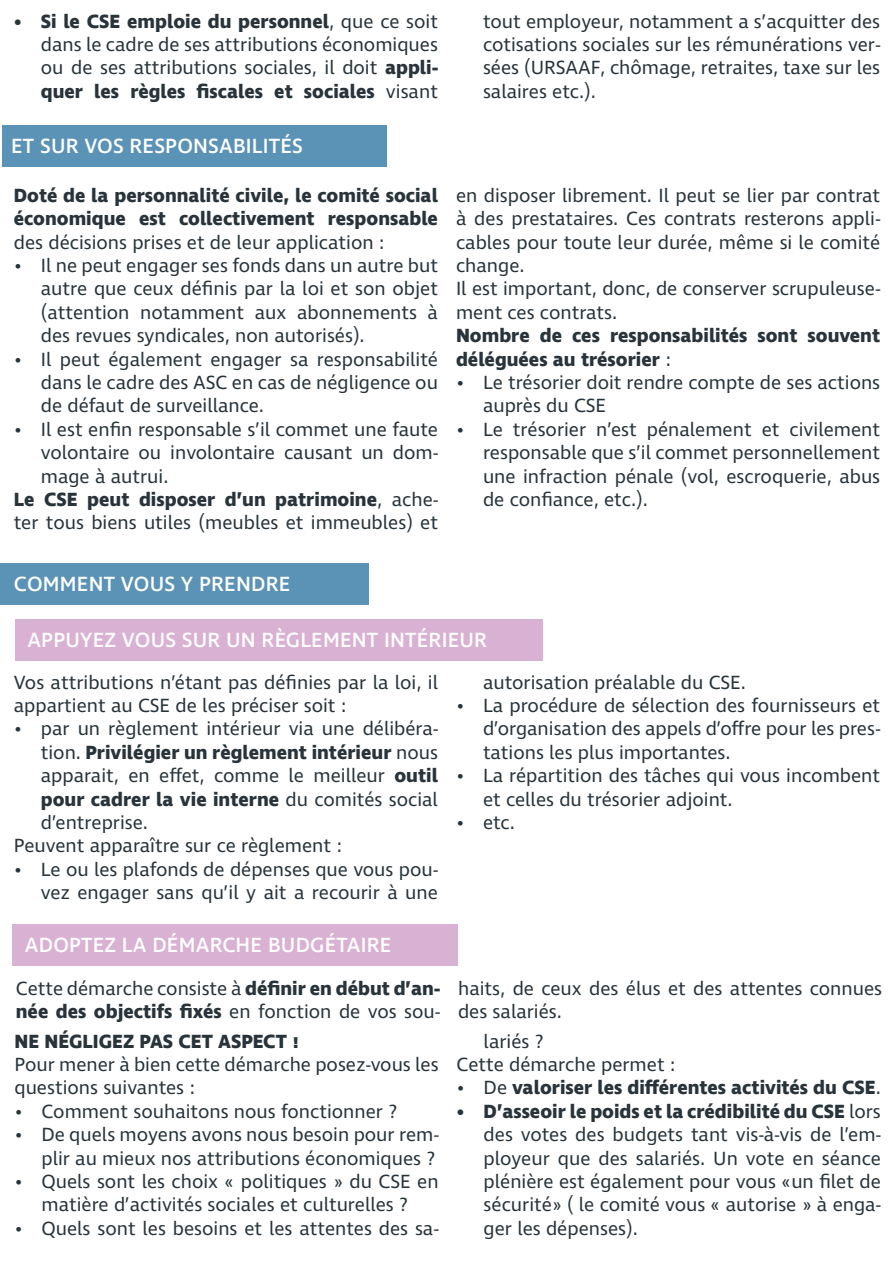
<style>
.page{position:relative;width:893px;height:1263px;background:#fff}
.page>*{position:absolute;margin:0;border:0;box-sizing:border-box;transform-origin:0 0}
.t1{font:500 21px "Ingra";letter-spacing:.01em;color:#fff}
.t2{font:19.5px/23.4px "Ingra";color:#28333a;text-align:justify}
.t3{font:700 19.5px/23.4px "Ingra";color:#28333a;text-align:justify}
.s1{font-weight:700}
.s2{font-weight:400}
</style>
<div class="page">
<div style="left:2px;top:125px;width:384px;height:41px;background:#5b93b7"></div>
<div style="left:1px;top:564px;width:368px;height:41px;background:#5b93b7"></div>
<div style="left:15px;top:619px;width:527px;height:41px;background:#d9b1d3"></div>
<div style="left:12px;top:924px;width:446px;height:41px;background:#d9b1d3"></div>
<p class="t2" style="left:41px;top:10px;width:399px;text-indent:-27px"><span class="s1">• Si le CSE emploie du personnel</span>, que ce soit dans le cadre de ses attributions économiques ou de ses attributions sociales, il doit <span class="s1">appli&shy;quer les règles fiscales et sociales</span> visant</p>
<p class="t2" style="left:483px;top:10px;width:399px">tout employeur, notamment a s’acquitter des cotisations sociales sur les rémunérations ver&shy;sées (URSAAF, chômage, retraites, taxe sur les salaires etc.).</p>
<p class="t1" style="left:11px;top:133px;width:293px">ET SUR VOS RESPONSABILITÉS</p>
<p class="t3" style="left:14px;top:184px;width:426px">Doté de la personnalité civile, le comité social économique est collectivement responsable <span class="s2">des décisions prises et de leur application :</span></p>
<p class="t2" style="left:41px;top:255px;width:399px;text-indent:-27px">• Il ne peut engager ses fonds dans un autre but autre que ceux définis par la loi et son objet (attention notamment aux abonnements à des revues syndicales, non autorisés).</p>
<p class="t2" style="left:41px;top:348px;width:399px;text-indent:-27px">• Il peut également engager sa responsabilité dans le cadre des ASC en cas de négligence ou de défaut de surveillance.</p>
<p class="t2" style="left:41px;top:418px;width:399px;text-indent:-27px">• Il est enfin responsable s’il commet une faute volontaire ou involontaire causant un dom&shy;mage à autrui.</p>
<p class="t2" style="left:14px;top:489px;width:426px"><span class="s1">Le CSE peut disposer d’un patrimoine</span>, ache&shy;ter tous biens utiles (meubles et immeubles) et</p>
<p class="t2" style="left:456px;top:184px;width:426px">en disposer librement. Il peut se lier par contrat à des prestataires. Ces contrats resterons appli&shy;cables pour toute leur durée, même si le comité change.</p>
<p class="t2" style="left:456px;top:278px;width:426px">Il est important, donc, de conserver scrupuleuse&shy;ment ces contrats.</p>
<p class="t3" style="left:456px;top:325px;width:426px">Nombre de ces responsabilités sont souvent déléguées au trésorier <span class="s2">:</span></p>
<p class="t2" style="left:483px;top:372px;width:399px;text-indent:-27px">• Le trésorier doit rendre compte de ses actions auprès du CSE</p>
<p class="t2" style="left:483px;top:418px;width:399px;text-indent:-27px">• Le trésorier n’est pénalement et civilement responsable que s’il commet personnellement une infraction pénale (vol, escroquerie, abus de confiance, etc.).</p>
<p class="t1" style="left:14px;top:571px;width:278px">COMMENT VOUS Y PRENDRE</p>
<p class="t1" style="left:27px;top:627px;width:461px">APPUYEZ VOUS SUR UN RÈGLEMENT INTÉRIEUR</p>
<p class="t2" style="left:14px;top:671px;width:426px">Vos attributions n’étant pas définies par la loi, il appartient au CSE de les préciser soit :</p>
<p class="t2" style="left:41px;top:718px;width:399px;text-indent:-27px">• par un règlement intérieur via une délibéra&shy;tion. <span class="s1">Privilégier un règlement intérieur</span> nous apparait, en effet, comme le meilleur <span class="s1">outil pour cadrer la vie interne</span> du comités social d’entreprise.</p>
<p class="t2" style="left:14px;top:835px;width:330px">Peuvent apparaître sur ce règlement :</p>
<p class="t2" style="left:14px;top:858px;width:426px;text-align:right">• Le ou les plafonds de dépenses que vous pou&shy;vez engager sans qu’il y ait a recourir à une</p>
<p class="t2" style="left:483px;top:671px;width:265px">autorisation préalable du CSE.</p>
<p class="t2" style="left:483px;top:695px;width:399px;text-indent:-27px">• La procédure de sélection des fournisseurs et d’organisation des appels d’offre pour les pres&shy;tations les plus importantes.</p>
<p class="t2" style="left:483px;top:765px;width:399px;text-indent:-27px">• La répartition des tâches qui vous incombent et celles du trésorier adjoint.</p>
<p class="t2" style="left:456px;top:812px;width:60px">• etc.</p>
<p class="t1" style="left:25px;top:931px;width:368px">ADOPTEZ LA DÉMARCHE BUDGÉTAIRE</p>
<p class="t2" style="left:16px;top:977px;width:426px">Cette démarche consiste à <span class="s1">définir en début d’an&shy;née des objectifs fixés</span> en fonction de vos sou-</p>
<p class="t2" style="left:458px;top:977px;width:426px">haits, de ceux des élus et des attentes connues des salariés.</p>
<p class="t3" style="left:14px;top:1030px;width:286px">NE NÉGLIGEZ PAS CET ASPECT !</p>
<p class="t2" style="left:14px;top:1054px;width:426px">Pour mener à bien cette démarche posez-vous les questions suivantes :</p>
<p class="t2" style="left:14px;top:1100px;width:384px">• Comment souhaitons nous fonctionner ?</p>
<p class="t2" style="left:14px;top:1124px;width:426px;text-align:right">• De quels moyens avons nous besoin pour rem&shy;plir au mieux nos attributions économiques ?</p>
<p class="t2" style="left:14px;top:1171px;width:426px;text-align:center">• Quels sont les choix « politiques » du CSE en matière d’activités sociales et culturelles ?</p>
<p class="t2" style="left:14px;top:1217px;width:426px">• Quels sont les besoins et les attentes des sa-</p>
<p class="t2" style="left:484px;top:1030px;width:61px">lariés ?</p>
<p class="t2" style="left:457px;top:1054px;width:220px">Cette démarche permet :</p>
<p class="t3" style="left:457px;top:1077px;width:426px"><span class="s2">• De</span> valoriser les différentes activités du CSE<span class="s2">.</span></p>
<p class="t2" style="left:484px;top:1100px;width:399px;text-indent:-27px"><span class="s1">• D’asseoir le poids et la crédibilité du CSE</span> lors des votes des budgets tant vis-à-vis de l’em&shy;ployeur que des salariés. Un vote en séance plénière est également pour vous «un filet de sécurité» ( le comité vous « autorise » à enga&shy;ger les dépenses).</p>
</div>
